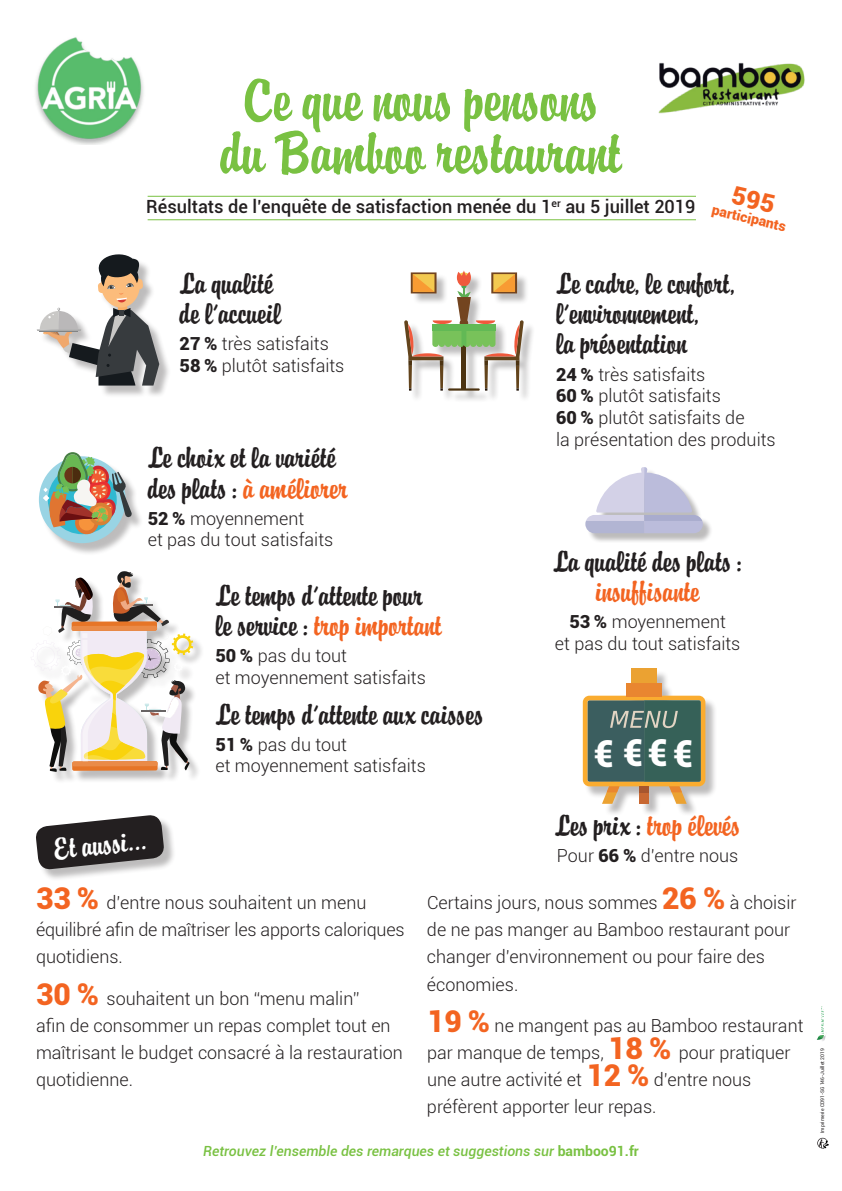
<style>
.page{position:relative;width:842px;height:1191px;background:#fff}
.page>*{position:absolute;margin:0;border:0;box-sizing:border-box;transform-origin:0 0}
.t1{font:60.5px/52.7px "AT Brophy Script";color:#79c142;text-align:center}
.t2{font:900 37.1px "Roboto";color:#fff}
.t3{font:30px/30px "AT Brophy Script";color:#231f20}
.t4{font:30px "AT Brophy Script";color:#f36421}
.t5{font:30px "AT Brophy Script";color:#fff}
.t6{font:500 18.2px "Roboto";color:#231f20}
.t7{font:300 18px/27px "Roboto";color:#231f20}
.t8{font:italic 500 14px "Roboto";color:#79c142}
.t9{font:900 14px "Roboto";color:#f36421}
.t10{font:5px "Roboto";color:#231f20}
.s1{font-weight:900}
.s2{color:#f36421}
.s3{color:#231f20}
.s4{font-weight:900;font-size:30px;color:#f36421}
.s5{font-weight:700;font-style:normal}
</style>
<div class="page">
<img style="left:35px;top:37px;width:109px;height:107px">
<img style="left:658px;top:62px;width:147px;height:51px">
<div style="left:39px;top:256px;width:133px;height:142px;background:#231f20;opacity:.3"></div>
<svg style="left:37px;top:254px;width:122px;height:131px"></svg>
<div style="left:40px;top:454px;width:104px;height:101px;background:#231f20;opacity:.3"></div>
<svg style="left:39px;top:456px;width:87px;height:87px"></svg>
<div style="left:75px;top:511px;width:23px;height:23px;background:#e07531;border-radius:50%"></div>
<div style="left:79px;top:515px;width:16px;height:15px;background:#f6933c;border-radius:50%"></div>
<img style="left:43px;top:452px;width:89px;height:75px">
<div style="left:587px;top:468px;width:126px;height:75px;background:#231f20;opacity:.3"></div>
<svg style="left:585px;top:467px;width:118px;height:66px"></svg>
<div style="left:406px;top:273px;width:130px;height:130px;background:#231f20;opacity:.3"></div>
<svg style="left:404px;top:270px;width:120px;height:120px"></svg>
<div style="left:33px;top:573px;width:172px;height:211px;background:#231f20;opacity:.3"></div>
<svg style="left:31px;top:571px;width:162px;height:201px"></svg>
<div style="left:584px;top:670px;width:134px;height:146px;background:#231f20;opacity:.3"></div>
<div style="left:627px;top:683px;width:35px;height:13px;background:#e98630"></div>
<div style="left:631px;top:668px;width:26px;height:15px;background:#eba232"></div>
<svg style="left:583px;top:695px;width:122px;height:109px"></svg>
<hr style="left:148px;top:219px;width:548px;height:1px;background:#79c142">
<hr style="left:148px;top:196px;width:548px;height:1px;background:#79c142">
<div style="left:38px;top:817px;width:138px;height:64px;background:#231f20;opacity:.3"></div>
<svg style="left:36px;top:815px;width:129px;height:55px"></svg>
<img style="left:821px;top:1006px;width:5px;height:30px">
<svg style="left:817px;top:1137px;width:12px;height:12px"></svg>
<h1 class="t1" style="left:220px;top:72px;width:403px">Ce que nous pensons du Bamboo restaurant</h1>
<p class="t6" style="left:146px;top:194px;width:551px">Résultats de l’enquête de satisfaction menée du 1<sup>er</sup> au 5 juillet 2019</p>
<p class="t9" style="left:715px;top:200px;width:77px;rotate:13deg">participants</p>
<h3 class="t3" style="left:180px;top:268px;width:103px">La qualité de l’accueil</h3>
<p class="t7" style="left:180px;top:332px;width:166px;line-height:21.6px"><span class="s1">27 %</span> très satisfaits<br><span class="s1">58 %</span> plutôt satisfaits</p>
<h3 class="t3" style="left:148px;top:442px;width:201px">Le choix et la variété des plats : <span class="s2">à améliorer</span></h3>
<p class="t7" style="left:148px;top:507px;width:187px;line-height:21.6px"><span class="s1">52 %</span> moyennement<br>et pas du tout satisfaits</p>
<h3 class="t3" style="left:215px;top:580px;width:228px">Le temps d’attente pour le service : <span class="s2">trop important</span></h3>
<p class="t7" style="left:215px;top:644px;width:212px;line-height:21.6px"><span class="s1">50 %</span> pas du tout<br>et moyennement satisfaits</p>
<h3 class="t3" style="left:215px;top:698px;width:270px">Le temps d’attente aux caisses</h3>
<p class="t7" style="left:215px;top:733px;width:212px;line-height:21.6px"><span class="s1">51 %</span> pas du tout<br>et moyennement satisfaits</p>
<h3 class="t5" style="left:51px;top:830px;width:96px;rotate:-6deg">Et aussi…</h3>
<h3 class="t3" style="left:556px;top:268px;width:181px">Le cadre, le confort, l’environnement,<br>la présentation</h3>
<p class="t7" style="left:556px;top:363px;width:221px;line-height:21.6px"><span class="s1">24 %</span> très satisfaits<br><span class="s1">60 %</span> plutôt satisfaits<br><span class="s1">60 %</span> plutôt satisfaits de<br>la présentation des produits</p>
<h3 class="t3" style="left:553px;top:545px;width:191px">La qualité des plats :</h3>
<h3 class="t4" style="left:596px;top:572px;width:105px">insuffisante</h3>
<p class="t7" style="left:555px;top:610px;width:187px;line-height:21.6px;text-align:center"><span class="s1">53 %</span> moyennement<br>et pas du tout satisfaits</p>
<h2 class="t2" style="left:594px;top:727px;width:101px">€€€€</h2>
<h3 class="t4" style="left:555px;top:806px;width:187px"><span class="s3">Les prix :</span> trop élevés</h3>
<p class="t7" style="left:557px;top:841px;width:183px">Pour <span class="s1">66 %</span> d’entre nous</p>
<p class="t7" style="left:36px;top:889px;width:370px"><span class="s4">33 %</span> d’entre nous souhaitent un menu équilibré afin de maîtriser les apports caloriques quotidiens.</p>
<p class="t7" style="left:36px;top:984px;width:368px"><span class="s4">30 %</span> souhaitent un bon “menu malin”<br>afin de consommer un repas complet tout en maîtrisant le budget consacré à la restauration quotidienne.</p>
<p class="t7" style="left:427px;top:889px;width:371px">Certains jours, nous sommes <span class="s4">26 %</span> à choisir de ne pas manger au Bamboo restaurant pour changer d’environnement ou pour faire des économies.</p>
<p class="t7" style="left:427px;top:1011px;width:378px"><span class="s4">19 %</span> ne mangent pas au Bamboo restaurant par manque de temps, <span class="s4">18 %</span> pour pratiquer une autre activité et <span class="s4">12 %</span> d’entre nous préfèrent apporter leur repas.</p>
<p class="t8" style="left:203px;top:1141px;width:437px">Retrouvez l’ensemble des remarques et suggestions sur <span class="s5">bamboo91.fr</span></p>
<p class="t10" style="left:819px;top:1133px;width:86px;rotate:-90deg">Imprimerie CD91-SG 146-Juillet 2019</p>
</div>
